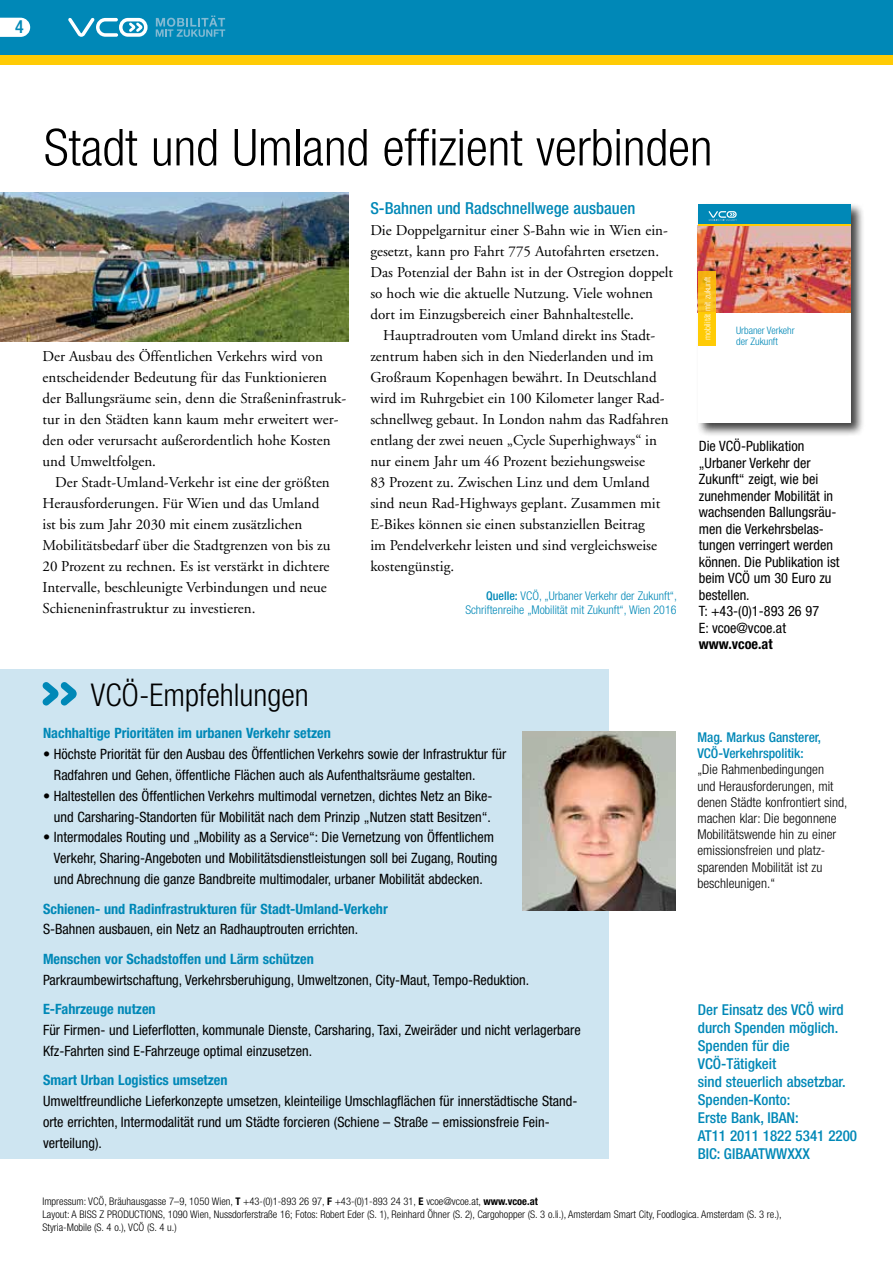
<style>
.page{position:relative;width:893px;height:1263px;background:#fff}
.page>*{position:absolute;margin:0;border:0;box-sizing:border-box;transform-origin:0 0}
.t1{font:300 condensed 51px "Helvetica Neue";color:#000}
.t2{font:300 condensed 31.35px "Helvetica Neue";color:#000}
.t3{font:500 condensed 18px "Helvetica Neue";color:#0088b7}
.t4{font:500 condensed 16.5px "Helvetica Neue";color:#0088b7}
.t5{font:15px/21px "Adobe Garamond";color:#000}
.t6{font:500 condensed 15px/18px "Helvetica Neue";color:#0088b7}
.t7{font:condensed 14.25px/16.5px "Helvetica Neue";color:#000}
.t8{font:700 condensed 14.25px "Helvetica Neue";color:#0088b7}
.t9{font:700 condensed 14.25px "Helvetica Neue";color:#000}
.t10{font:300 condensed 13.5px/16.2px "Helvetica Neue";letter-spacing:.005em;color:#000}
.t11{font:500 condensed 13.5px/16.2px "Helvetica Neue";color:#0088b7}
.t12{font:300 condensed 12px/13.5px "Helvetica Neue";color:#0088b7;text-align:right}
.t13{font:300 condensed 10.5px/12.8px "Helvetica Neue";color:#000}
.t14{font:300 condensed 10.2px/11.9px "Helvetica Neue";color:#0088b7}
.t15{font:300 condensed 8.55px "Helvetica Neue";color:#fff}
.s1{font-weight:500}
.s2{font-weight:700}
</style>
<div class="page">
<div style="left:0;top:0;width:893px;height:55px;background:#0088b7"></div>
<div style="left:0;top:55px;width:893px;height:10px;background:#ffcb05"></div>
<svg style="left:68px;top:18px;width:80px;height:19px"></svg>
<svg style="left:156px;top:16px;width:69px;height:21px"></svg>
<svg style="left:0;top:18px;width:30px;height:19px"></svg>
<div style="left:0;top:670px;width:608px;height:489px;background:#cee5f1"></div>
<div style="left:696px;top:202px;width:170px;height:235px;background:#000;opacity:.75"></div>
<div style="left:698px;top:204px;width:153px;height:216px;background:#fff"></div>
<img style="left:698px;top:226px;width:153px;height:86px">
<div style="left:698px;top:204px;width:153px;height:22px;background:#0088b7"></div>
<hr style="left:698px;top:224px;width:153px;height:2px;background:#ffcb05">
<svg style="left:708px;top:211px;width:29px;height:10px"></svg>
<svg style="left:698px;top:271px;width:17px;height:41px"></svg>
<div style="left:698px;top:312px;width:17px;height:33px;background:#ffcb05"></div>
<svg style="left:42px;top:682px;width:35px;height:23px"></svg>
<img style="left:522px;top:731px;width:153px;height:179px">
<img style="left:0;top:193px;width:349px;height:148px">
<p class="t3" style="left:15px;top:16px;width:10px">4</p>
<h1 class="t1" style="left:44px;top:118px;width:670px">Stadt und Umland effizient verbinden</h1>
<p class="t5" style="left:43px;top:346px;width:305px">Der Ausbau des Öffentlichen Verkehrs wird von entscheidender Bedeutung für das Funktionieren der Ballungsräume sein, denn die Straßeninfrastruk&shy;tur in den Städten kann kaum mehr erweitert wer&shy;den oder verursacht außerordentlich hohe Kosten und Umweltfolgen.</p>
<p class="t5" style="left:43px;top:472px;width:289px;text-indent:13px">Der Stadt-Umland-Verkehr ist eine der größten Herausforderungen. Für Wien und das Umland ist bis zum Jahr 2030 mit einem zusätzlichen Mobilitätsbedarf über die Stadtgrenzen von bis zu 20 Prozent zu rechnen. Es ist verstärkt in dichtere Intervalle, beschleunigte Verbindungen und neue Schieneninfrastruktur zu investieren.</p>
<p class="t4" style="left:370px;top:198px;width:266px">S-Bahnen und Radschnellwege ausbauen</p>
<p class="t5" style="left:370px;top:220px;width:304px">Die Doppelgarnitur einer S-Bahn wie in Wien ein&shy;gesetzt, kann pro Fahrt 775 Autofahrten ersetzen.<br>Das Potenzial der Bahn ist in der Ostregion doppelt so hoch wie die aktuelle Nutzung. Viele wohnen dort im Einzugsbereich einer Bahnhaltestelle.</p>
<p class="t5" style="left:370px;top:325px;width:300px;text-indent:13px">Hauptradrouten vom Umland direkt ins Stadt&shy;zentrum haben sich in den Niederlanden und im Großraum Kopenhagen bewährt. In Deutschland wird im Ruhrgebiet ein 100 Kilometer langer Rad&shy;schnellweg gebaut. In London nahm das Radfahren entlang der zwei neuen „Cycle Superhighways“ in nur einem Jahr um 46 Prozent beziehungsweise<br>83 Prozent zu. Zwischen Linz und dem Umland sind neun Rad-Highways geplant. Zusammen mit E-Bikes können sie einen substanziellen Beitrag<br>im Pendelverkehr leisten und sind vergleichsweise kostengünstig.</p>
<p class="t12" style="left:465px;top:589px;width:213px"><span class="s1">Quelle:</span> VCÖ, „Urbaner Verkehr der Zukunft“,<br>Schriftenreihe „Mobilität mit Zukunft“, Wien 2016</p>
<h2 class="t2" style="left:91px;top:677px;width:219px">VCÖ-Empfehlungen</h2>
<p class="t8" style="left:43px;top:724px;width:289px">Nachhaltige Prioritäten im urbanen Verkehr setzen</p>
<p class="t7" style="left:54px;top:743px;width:454px;line-height:20.9px;text-indent:-11px">• Höchste Priorität für den Ausbau des Öffentlichen Verkehrs sowie der Infrastruktur für<br>Radfahren und Gehen, öffentliche Flächen auch als Aufenthaltsräume gestalten.</p>
<p class="t7" style="left:43px;top:785px;width:451px;line-height:20.9px;text-align:right">• Haltestellen des Öffentlichen Verkehrs multimodal vernetzen, dichtes Netz an Bike&shy;und Carsharing-Standorten für Mobilität nach dem Prinzip „Nutzen statt Besitzen“.</p>
<p class="t7" style="left:54px;top:827px;width:445px;line-height:20.9px;text-indent:-11px">• Intermodales Routing und „Mobility as a Service“: Die Vernetzung von Öffentlichem<br>Verkehr, Sharing-Angeboten und Mobilitätsdienstleistungen soll bei Zugang, Routing und Abrechnung die ganze Bandbreite multimodaler, urbaner Mobilität abdecken.</p>
<p class="t8" style="left:43px;top:900px;width:346px">Schienen- und Radinfrastrukturen für Stadt-Umland-Verkehr</p>
<p class="t7" style="left:43px;top:921px;width:317px">S-Bahnen ausbauen, ein Netz an Radhauptrouten errichten.</p>
<p class="t8" style="left:43px;top:950px;width:272px">Menschen vor Schadstoffen und Lärm schützen</p>
<p class="t7" style="left:43px;top:971px;width:488px">Parkraumbewirtschaftung, Verkehrsberuhigung, Umweltzonen, City-Maut, Tempo-Reduktion.</p>
<p class="t8" style="left:43px;top:1000px;width:114px">E-Fahrzeuge nutzen</p>
<p class="t7" style="left:43px;top:1019px;width:539px;line-height:20.9px">Für Firmen- und Lieferflotten, kommunale Dienste, Carsharing, Taxi, Zweiräder und nicht verlagerbare<br>Kfz-Fahrten sind E-Fahrzeuge optimal einzusetzen.</p>
<p class="t8" style="left:43px;top:1071px;width:186px">Smart Urban Logistics umsetzen</p>
<p class="t7" style="left:43px;top:1090px;width:534px;line-height:20.9px">Umweltfreundliche Lieferkonzepte umsetzen, kleinteilige Umschlagflächen für innerstädtische Stand&shy;orte errichten, Intermodalität rund um Städte forcieren (Schiene – Straße – emissionsfreie Fein&shy;verteilung).</p>
<p class="t15" style="left:703px;top:340px;width:65px;rotate:-90deg">mobilität mit zukunft</p>
<p class="t14" style="left:736px;top:324px;width:60px">Urbaner Verkehr der Zukunft</p>
<p class="t7" style="left:699px;top:438px;width:142px">Die VCÖ-Publikation „Urbaner Verkehr der<br>Zukunft“ zeigt, wie bei zunehmender Mobilität in wachsenden Ballungsräu&shy;men die Verkehrsbelas&shy;tungen verringert werden können. Die Publikation ist beim VCÖ um 30 Euro zu bestellen.<br>T: +43-(0)1-893 26 97<br>E: vcoe@vcoe.at</p>
<p class="t9" style="left:699px;top:635px;width:75px">www.vcoe.at</p>
<p class="t11" style="left:697px;top:729px;width:125px">Mag. Markus Gansterer,<br>VCÖ-Verkehrspolitik:</p>
<p class="t10" style="left:697px;top:761px;width:152px">„Die Rahmenbedingungen<br>und Herausforderungen, mit denen Städte konfrontiert sind, machen klar: Die begonnene<br>Mobilitätswende hin zu einer emissionsfreien und platz&shy;sparenden Mobilität ist zu beschleunigen.“</p>
<p class="t6" style="left:698px;top:1000px;width:161px">Der Einsatz des VCÖ wird durch Spenden möglich.<br>Spenden für die<br>VCÖ-Tätigkeit<br>sind steuerlich absetzbar.<br>Spenden-Konto:<br>Erste Bank, IBAN:<br>AT11 2011 1822 5341 2200<br>BIC: GIBAATWWXXX</p>
<p class="t13" style="left:43px;top:1195px;width:741px">Impressum: VCÖ, Bräuhausgasse 7–9, 1050 Wien, <span class="s2">T</span> +43-(0)1-893 26 97, <span class="s2">F</span> +43-(0)1-893 24 31, <span class="s2">E</span> vcoe@vcoe.at, <span class="s2">www.vcoe.at<br></span>Layout: A BISS Z PRODUCTIONS, 1090 Wien, Nussdorferstraße 16; Fotos: Robert Eder (S. 1), Reinhard Öhner (S. 2), Cargohopper (S. 3 o.li.), Amsterdam Smart City, Foodlogica. Amsterdam (S. 3 re.),<br>Styria-Mobile (S. 4 o.), VCÖ (S. 4 u.)</p>
</div>
